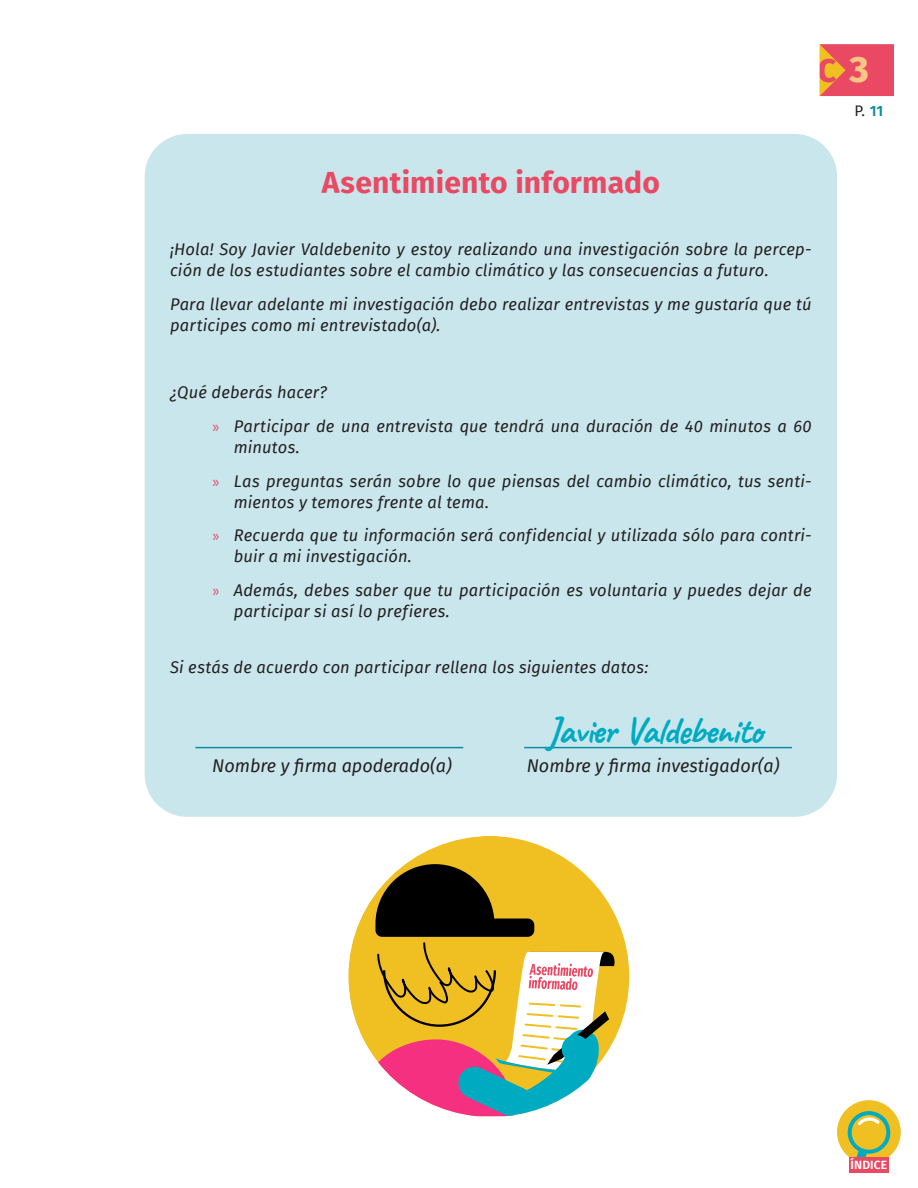
<style>
.page{position:relative;width:918px;height:1188px;background:#fff}
.page>*{position:absolute;margin:0;border:0;box-sizing:border-box;transform-origin:0 0}
.Manuscrito_Firma{font:700 37.5px "Caveat";letter-spacing:-.03em;color:#00abc2}
.t1{font:800 36.6px "Fira Sans";color:#fbc684}
.Subtítulo{font:700 30px "Fira Sans";letter-spacing:.005em;color:#e94963}
.t2{font:italic 18px "Fira Sans";color:#231f20}
.texto{font:italic 16.5px/21px "Fira Sans";letter-spacing:.01em;color:#231f20}
.t3{font:15px "Fira Sans";color:#231f20}
.t4{font:600 12px "Fira Sans";letter-spacing:.01em;color:#fff}
.s1{font-family:"Myriad Pro";font-style:normal;color:#e94963}
.s2{font-weight:600;color:#0a8d9f}
</style>
<div class="page">
<div style="left:820px;top:44px;width:74px;height:52px;background:#e94963"></div>
<svg style="left:820px;top:44px;width:26px;height:52px"></svg>
<div style="left:837px;top:1100px;width:64px;height:64px;background:#f0bf21;border-radius:50%"></div>
<svg style="left:846px;top:1109px;width:45px;height:48px"></svg>
<div style="left:849px;top:1157px;width:40px;height:16px;background:#e94963"></div>
<div style="left:145px;top:134px;width:692px;height:683px;background:#c9e6ed;border-radius:43px"></div>
<hr style="left:524px;top:747px;width:268px;height:1px;background:#0a8d9f">
<hr style="left:195px;top:747px;width:268px;height:1px;background:#0a8d9f">
<svg style="left:348px;top:836px;width:281px;height:200px;fill:#f0bf21"></svg>
<svg style="left:375px;top:864px;width:119px;height:59px;background:#393116"></svg>
<div style="left:375px;top:919px;width:159px;height:18px;background:#000;border-radius:7px"></div>
<svg style="left:362px;top:942px;width:256px;height:174px"></svg>
<p class="Subtítulo" style="left:322px;top:157px;width:340px">Asentimiento informado</p>
<p class="texto" style="left:170px;top:238px;width:643px">¡Hola! Soy Javier Valdebenito y estoy realizando una investigación sobre la percep&shy;ción de los estudiantes sobre el cambio climático y las consecuencias a futuro.</p>
<p class="texto" style="left:170px;top:293px;width:643px">Para llevar adelante mi investigación debo realizar entrevistas y me gustaría que tú participes como mi entrevistado(a).</p>
<p class="texto" style="left:170px;top:382px;width:158px">¿Qué deberás hacer?</p>
<p class="texto" style="left:234px;top:415px;width:579px;text-indent:-21px"><span class="s1">»</span> Participar de una entrevista que tendrá una duración de 40 minutos a 60 minutos.</p>
<p class="texto" style="left:234px;top:470px;width:579px;text-indent:-21px"><span class="s1">»</span> Las preguntas serán sobre lo que piensas del cambio climático, tus senti&shy;mientos y temores frente al tema.</p>
<p class="texto" style="left:234px;top:525px;width:579px;text-indent:-21px"><span class="s1">»</span> Recuerda que tu información será confidencial y utilizada sólo para contri&shy;buir a mi investigación.</p>
<p class="texto" style="left:234px;top:580px;width:579px;text-indent:-21px"><span class="s1">»</span> Además, debes saber que tu participación es voluntaria y puedes dejar de participar si así lo prefieres.</p>
<p class="texto" style="left:170px;top:656px;width:480px">Si estás de acuerdo con participar rellena los siguientes datos:</p>
<p class="Manuscrito_Firma" style="left:547px;top:707px;width:217px">Javier Valdebenito</p>
<p class="t2" style="left:212px;top:752px;width:241px">Nombre y firma apoderado(a)</p>
<p class="t2" style="left:527px;top:752px;width:254px">Nombre y firma investigador(a)</p>
<h2 class="t1" style="left:850px;top:37px;width:21px">3</h2>
<p class="t3" style="left:855px;top:99px;width:30px">P. <span class="s2">11</span></p>
<p class="t4" style="left:851px;top:1155px;width:38px">ÍNDICE</p>
</div>
